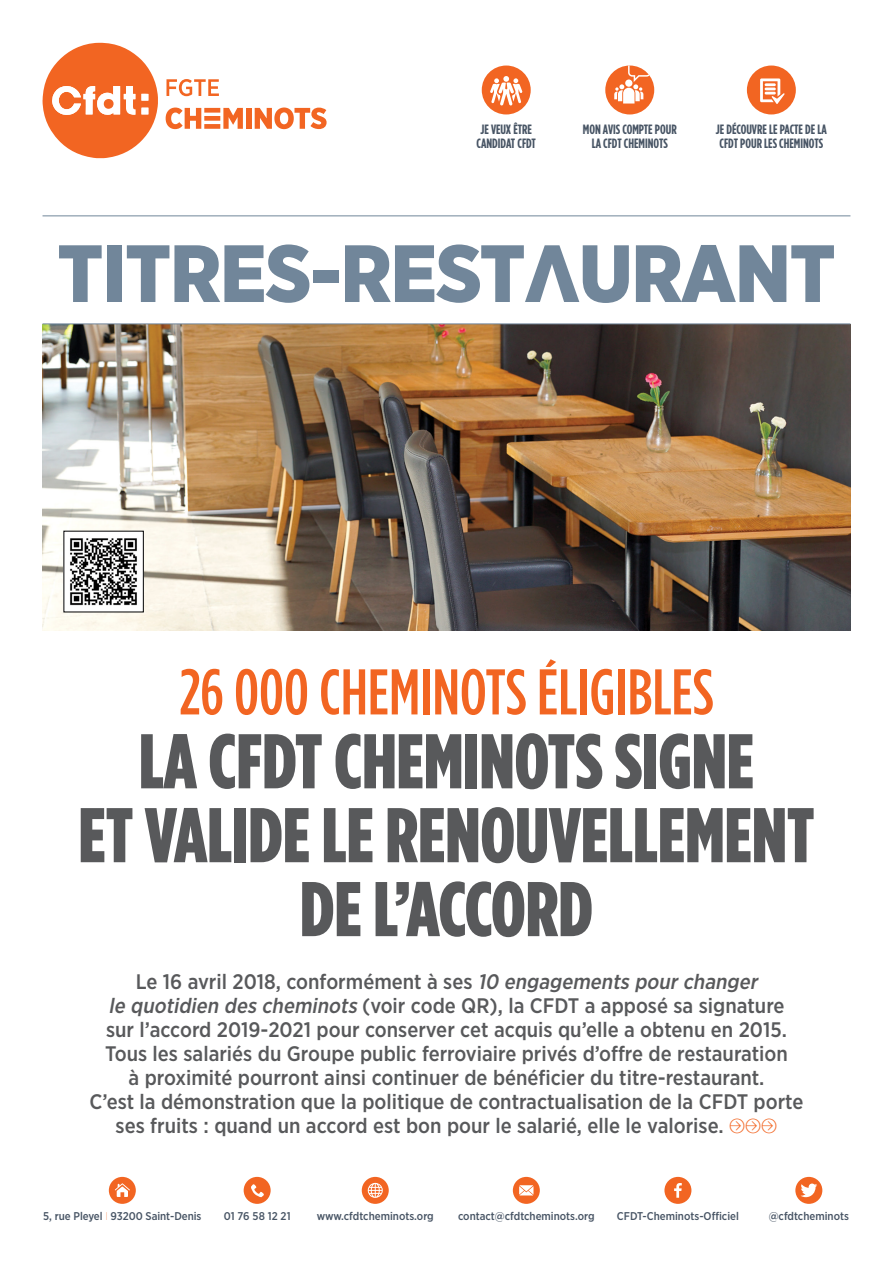
<style>
.page{position:relative;width:893px;height:1263px;background:#fff}
.page>*{position:absolute;margin:0;border:0;box-sizing:border-box;transform-origin:0 0}
.t1{font:900 81px "Gotham Narrow";letter-spacing:-.01em;color:#71869a}
.t2{font:900 77.25px/73.9px "Gotham Condensed";color:#58595b;text-align:center}
.t3{font:500 64.5px "Gotham Condensed";color:#f26522}
.t4{font:500 21px "Gotham Narrow";color:#58595b}
.t5{font:700 13.5px/13.5px "Gotham Condensed";color:#475464}
.t6{font:500 11.25px "Gotham Narrow";color:#475464}
.s1{font-family:"CFDT";font-stretch:condensed}
.s2{font-style:italic}
.s3{font-weight:100;color:#f26522}
</style>
<div class="page">
<svg style="left:43px;top:43px;width:115px;height:115px"></svg>
<svg style="left:166px;top:79px;width:53px;height:17px"></svg>
<svg style="left:166px;top:108px;width:77px;height:21px"></svg>
<div style="left:246px;top:108px;width:5px;height:21px;background:#f26522"></div>
<svg style="left:255px;top:108px;width:72px;height:21px"></svg>
<hr style="left:43px;top:216px;width:807px;height:1px;background:#71869a">
<img style="left:43px;top:325px;width:807px;height:305px">
<hr style="left:43px;top:324px;width:807px;height:1px;background:#71869a">
<div style="left:109px;top:1177px;width:27px;height:27px;background:#f26522;border-radius:50%"></div>
<svg style="left:115px;top:1183px;width:15px;height:14px"></svg>
<div style="left:244px;top:1177px;width:27px;height:27px;background:#f26522;border-radius:50%"></div>
<svg style="left:251px;top:1184px;width:13px;height:13px"></svg>
<div style="left:362px;top:1177px;width:27px;height:27px;background:#f26522;border-radius:50%"></div>
<svg style="left:368px;top:1183px;width:15px;height:15px"></svg>
<div style="left:513px;top:1177px;width:27px;height:27px;background:#f26522;border-radius:50%"></div>
<svg style="left:519px;top:1185px;width:14px;height:10px"></svg>
<div style="left:664px;top:1177px;width:27px;height:27px;background:#f26522;border-radius:50%"></div>
<svg style="left:674px;top:1183px;width:8px;height:15px"></svg>
<div style="left:795px;top:1177px;width:27px;height:27px;background:#f26522;border-radius:50%"></div>
<svg style="left:800px;top:1183px;width:17px;height:14px"></svg>
<div style="left:482px;top:66px;width:49px;height:48px;background:#f26522;border-radius:50%"></div>
<svg style="left:490px;top:76px;width:32px;height:29px"></svg>
<div style="left:605px;top:66px;width:49px;height:48px;background:#f26522;border-radius:50%"></div>
<svg style="left:614px;top:66px;width:37px;height:38px"></svg>
<div style="left:747px;top:66px;width:49px;height:48px;background:#f26522;border-radius:50%"></div>
<svg style="left:760px;top:78px;width:25px;height:26px"></svg>
<img style="left:66px;top:533px;width:75px;height:77px">
<p class="t5" style="left:476px;top:123px;width:61px">JE VEUX ÊTRE<br>CANDIDAT CFDT</p>
<p class="t5" style="left:583px;top:123px;width:95px;text-align:center">MON AVIS COMPTE POUR<br>LA CFDT CHEMINOTS</p>
<p class="t5" style="left:716px;top:123px;width:112px">JE DÉCOUVRE LE PACTE DE LA<br>CFDT POUR LES CHEMINOTS</p>
<h1 class="t1" style="left:57px;top:220px;width:780px">TITRES-REST<span class="s1">A</span>URANT</h1>
<h3 class="t3" style="left:179px;top:654px;width:536px">26 000 CHEMINOTS ÉLIGIBLES</h3>
<h2 class="t2" style="left:79px;top:723px;width:737px">LA CFDT CHEMINOTS SIGNE<br>ET VALIDE LE RENOUVELLEMENT<br>DE L’ACCORD</h2>
<p class="t4" style="left:136px;top:968px;width:628px">Le 16 avril 2018, conformément à ses <span class="s2">10 engagements pourchanger</span></p>
<p class="t4" style="left:108px;top:992px;width:678px"><span class="s2">le quotidien des cheminots</span> (voir code QR), la CFDT a apposé sa signature</p>
<p class="t4" style="left:106px;top:1016px;width:682px">sur l’accord 2019-2021 pour conserver cet acquis qu’elle a obtenu en 2015.</p>
<p class="t4" style="left:105px;top:1040px;width:684px">Tous les salariés du Groupe public ferroviaire privés d’offre de restauration</p>
<p class="t4" style="left:128px;top:1064px;width:637px">à proximité pourront ainsi continuer de bénéficier du titre-restaurant.</p>
<p class="t4" style="left:89px;top:1088px;width:715px">C’est la démonstration que la politique de contractualisation de la CFDT porte</p>
<p class="t4" style="left:116px;top:1112px;width:610px">ses fruits : quand un accord est bon pour le salarié, elle le valorise.</p>
<p class="t6" style="left:43px;top:1209px;width:160px">5, rue Pleyel <span class="s3">I</span> 93200 Saint-Denis</p>
<p class="t6" style="left:224px;top:1209px;width:68px">01 76 58 12 21</p>
<p class="t6" style="left:317px;top:1209px;width:118px">www.cfdtcheminots.org</p>
<p class="t6" style="left:458px;top:1209px;width:138px">contact@cfdtcheminots.org</p>
<p class="t6" style="left:617px;top:1209px;width:123px">CFDT-Cheminots-Officiel</p>
<p class="t6" style="left:769px;top:1209px;width:82px">@cfdtcheminots</p>
</div>
